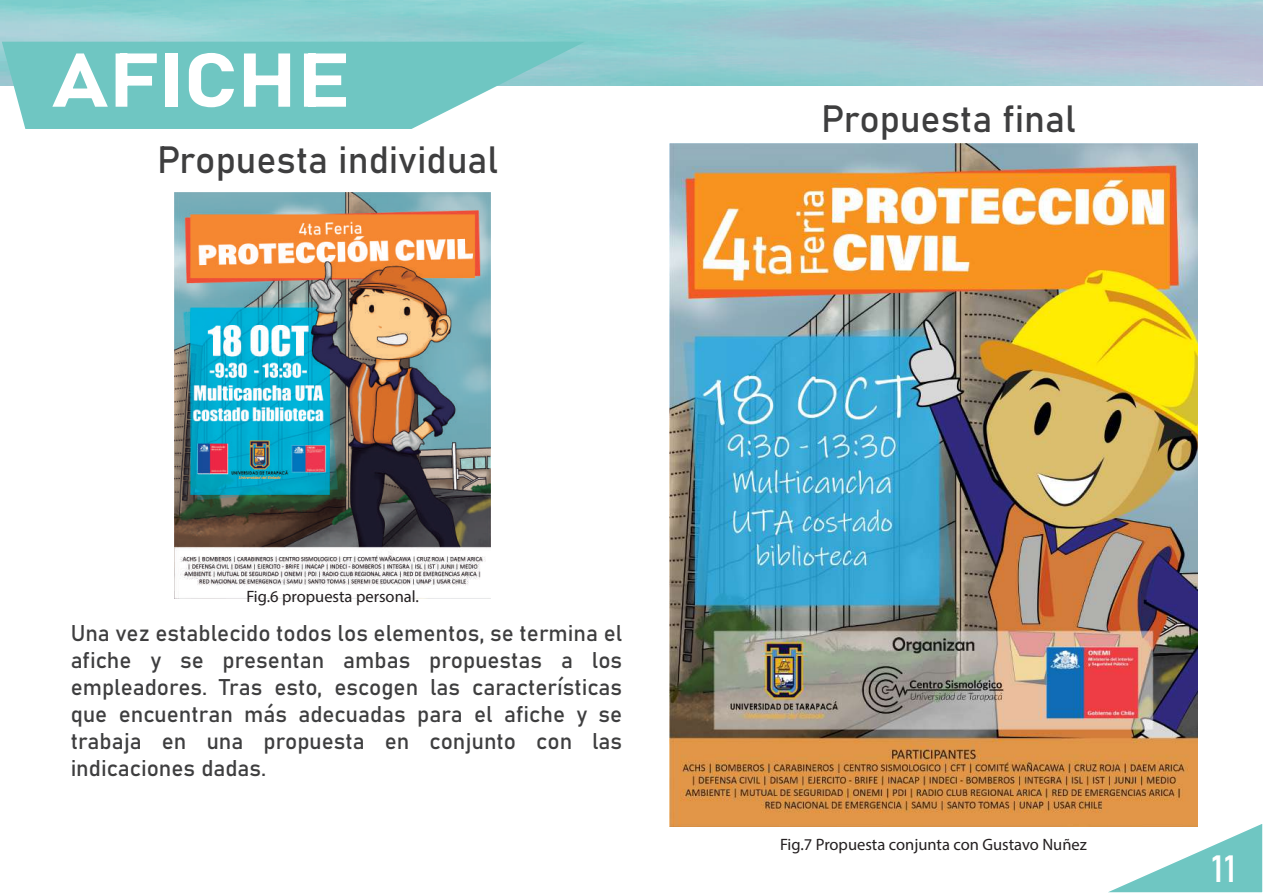
<style>
.page{position:relative;width:1263px;height:893px;background:#fff}
.page>*{position:absolute;margin:0;border:0;box-sizing:border-box;transform-origin:0 0}
.t1{font:75px "Bahnschrift";color:#fff;scale:1.18 1}
.t2{font:37.5px "Bahnschrift";color:#3e3e3f}
.t3{font:37.5px "Bahnschrift";color:#fff}
.t4{font:22.5px/27px "Bahnschrift";color:#3e3e3f;text-align:justify}
.t5{font:16.5px "Myriad Pro";color:#231f20}
</style>
<div class="page">
<img style="left:669px;top:143px;width:528px;height:683px">
<img style="left:175px;top:193px;width:316px;height:393px">
<svg style="left:2px;top:42px;width:583px;height:87px;background:#82cdca"></svg>
<hr style="left:43px;top:580px;width:1177px;height:2px;background:#283890">
<hr style="left:43px;top:311px;width:1177px;height:2px;background:#283890">
<hr style="left:827px;top:43px;width:1px;height:807px;background:#283890">
<hr style="left:434px;top:43px;width:2px;height:807px;background:#283890">
<hr style="left:43px;top:446px;width:1177px;height:1px;background:#283890">
<hr style="left:631px;top:43px;width:1px;height:807px;background:#283890">
<svg style="left:1097px;top:821px;width:166px;height:72px"></svg>
<h1 class="t1" style="left:51px;top:33px;width:254px">AFICHE</h1>
<h2 class="t2" style="left:157px;top:137px;width:343px">Propuesta individual</h2>
<h2 class="t2" style="left:821px;top:96px;width:256px">Propuesta final</h2>
<p class="t5" style="left:246px;top:586px;width:174px">Fig.6 propuesta personal.</p>
<p class="t4" style="left:71px;top:620px;width:553px">Una vez establecido todos los elementos, se termina el afiche y se presentan ambas propuestas a los empleadores. Tras esto, escogen las características que encuentran más adecuadas para el afiche y se trabaja en una propuesta en conjunto con las indicaciones dadas.</p>
<p class="t5" style="left:780px;top:834px;width:308px">Fig.7 Propuesta conjunta con Gustavo Nuñez</p>
<h2 class="t3" style="left:1211px;top:845px;width:26px">11</h2>
</div>
